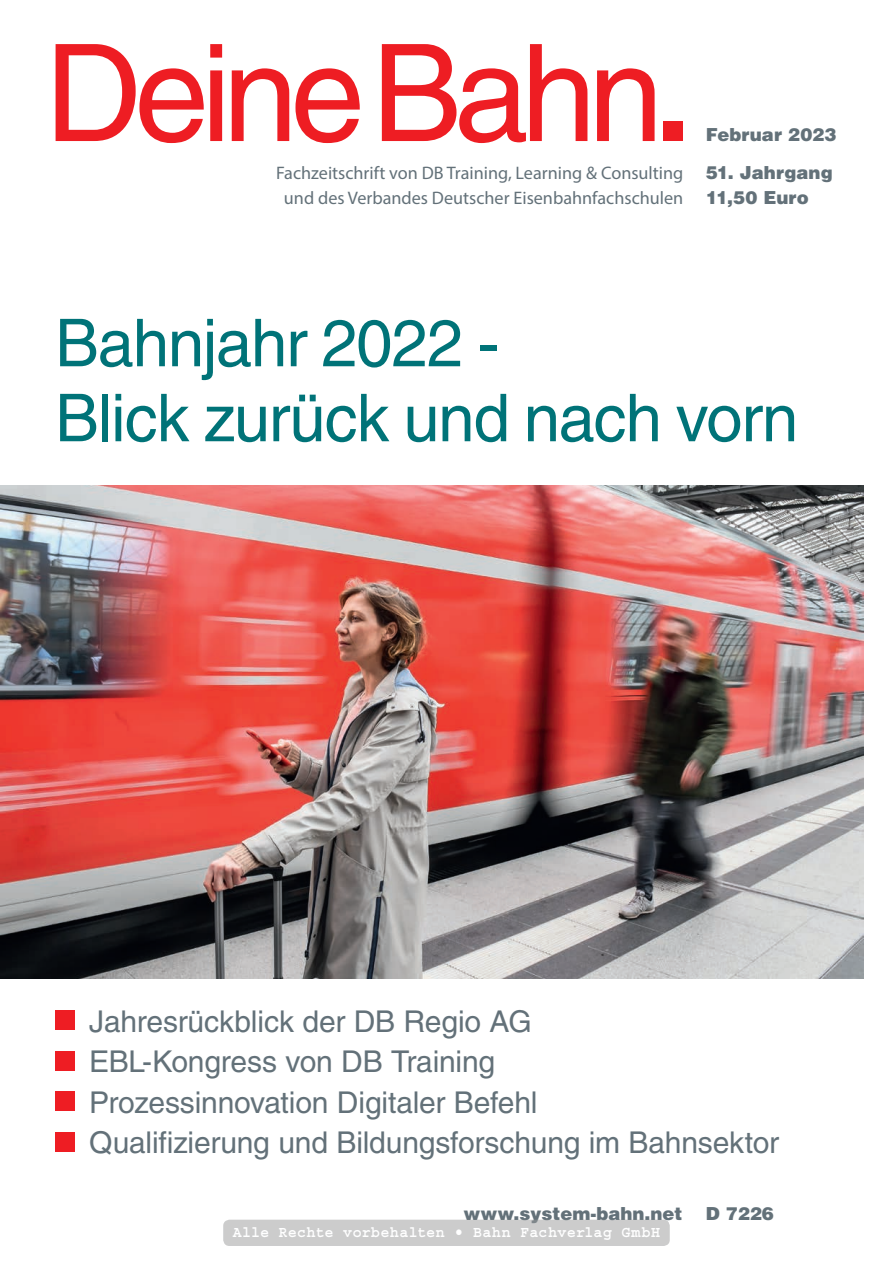
<style>
.page{position:relative;width:893px;height:1263px;background:#fff}
.page>*{position:absolute;margin:0;border:0;box-sizing:border-box;transform-origin:0 0}
.t1{font:66px/75px "Helvetica LT";letter-spacing:-.02em;color:#007378}
.t2{font:30px/40.5px "Helvetica LT";letter-spacing:-.005em;color:#637179}
.t3{font:18.15px/24.8px "Myriad Pro";color:#637179;text-align:center}
.t4{font:900 18px/24.8px "Helvetica LT";color:#637179}
.t5{font:700 15.75px "Courier";letter-spacing:.025em;color:#fff;scale:.95 1}
</style>
<div class="page">
<img style="left:0;top:485px;width:863px;height:493px">
<svg style="left:56px;top:44px;width:599px;height:99px"></svg>
<div style="left:663px;top:122px;width:19px;height:19px;background:#ee1d23"></div>
<div style="left:55px;top:1011px;width:19px;height:19px;background:#ee1d23"></div>
<div style="left:55px;top:1132px;width:19px;height:19px;background:#ee1d23"></div>
<div style="left:55px;top:1092px;width:19px;height:19px;background:#ee1d23"></div>
<div style="left:55px;top:1051px;width:19px;height:19px;background:#ee1d23"></div>
<div style="left:223px;top:1220px;width:447px;height:26px;background:#ccc;border-radius:6px"></div>
<p class="t3" style="left:276px;top:160px;width:409px">Fachzeitschrift von DB Training, Learning &amp; Consulting und des Verbandes Deutscher Eisenbahnfachschulen</p>
<p class="t4" style="left:706px;top:122px;width:132px">Februar 2023</p>
<p class="t4" style="left:706px;top:160px;width:128px">51. Jahrgang<br>11,50 Euro</p>
<h1 class="t1" style="left:55px;top:305px;width:744px">Bahnjahr 2022 -<br>Blick zurück und nach vorn</h1>
<p class="t2" style="left:89px;top:1001px;width:691px">Jahresrückblick der DB Regio AG<br>EBL-Kongress von DB Training<br>Prozessinnovation Digitaler Befehl<br>Qualifizierung und Bildungsforschung im Bahnsektor</p>
<p class="t4" style="left:463px;top:1200px;width:220px">www.system-bahn.net</p>
<p class="t4" style="left:706px;top:1200px;width:70px">D 7226</p>
<p class="t5" style="left:233px;top:1224px;width:451px">Alle Rechte vorbehalten • Bahn Fachverlag GmbH</p>
</div>
